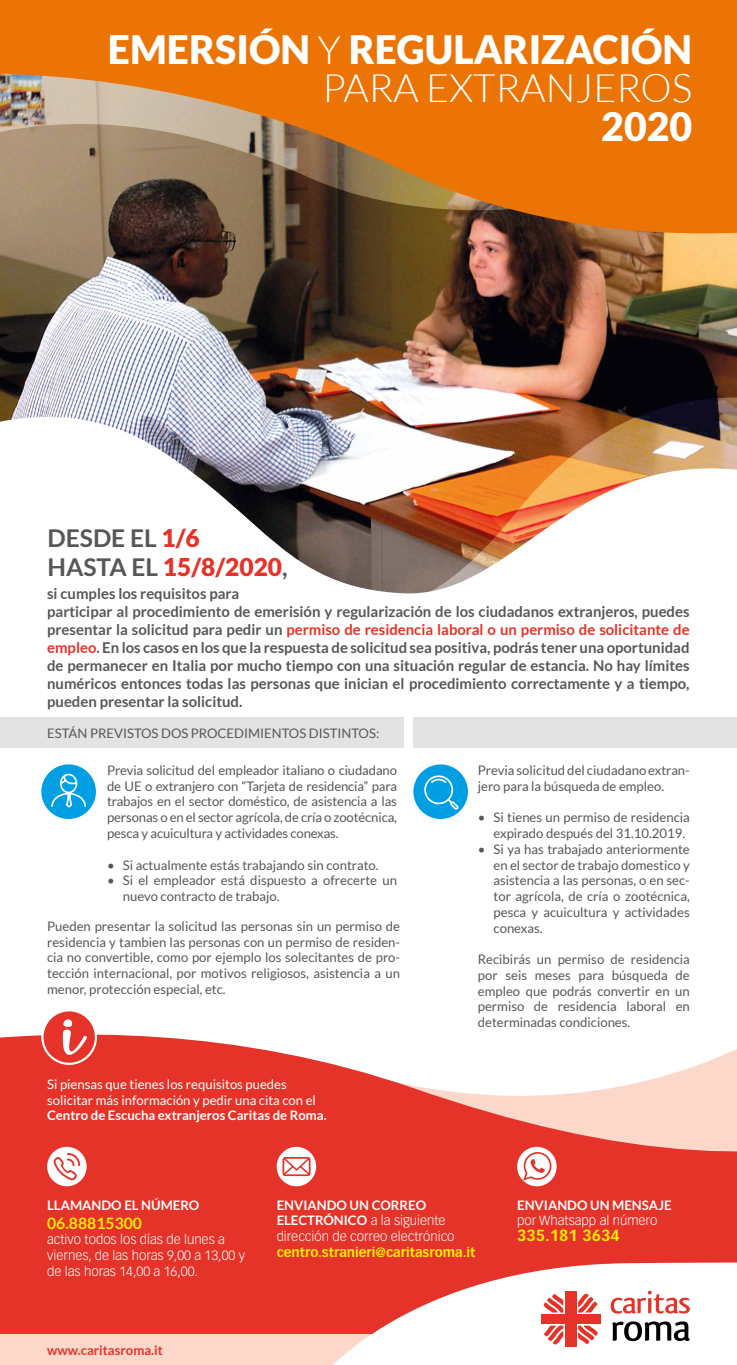
<style>
.page{position:relative;width:737px;height:1365px;background:#fff}
.page>*{position:absolute;margin:0;border:0;box-sizing:border-box;transform-origin:0 0}
.t1{font:900 39.2px/38.1px "Lato";color:#fff;text-align:right}
.t2{font:700 24.5px/29.4px "Lato";color:#575756}
.t3{font:700 15.75px "Lato";color:#ffed00}
.t4{font:700 15.75px "Vectora LH";color:#ffed00}
.t5{font:700 14.88px/17.8px "Lato";color:#575756}
.t6{font:13.12px/15.8px "Lato";color:#575756;text-align:justify}
.t7{font:300 13.12px/15.8px "Vectora LH";color:#fff}
.t8{font:700 13.12px "Lato";color:#fff}
.t9{font:13.12px/15.8px "Lato";color:#fff}
.t10{font:700 13.12px "Vectora LH";color:#ffed00}
.t11{font:700 13.12px "Lato";color:#e63329}
.s1{font-weight:300}
.s2{font-weight:900;color:#e63329}
.s3{color:#e63329}
.s4{font-family:"Lato";font-weight:700}
</style>
<div class="page">
<svg style="left:0;top:1034px;width:737px;height:300px;background:#ea584f"></svg>
<div style="left:0;top:717px;width:403px;height:30px;background:#e3e3e3"></div>
<div style="left:0;top:1334px;width:403px;height:30px;background:#fbd8ca"></div>
<div style="left:413px;top:717px;width:324px;height:30px;background:#e3e3e3"></div>
<img style="left:0;top:291px;width:737px;height:303px">
<svg style="left:0;top:0;width:737px;height:291px;background:#bb7028"></svg>
<div style="left:41px;top:764px;width:55px;height:55px;background:#009fe3;border-radius:50%"></div>
<svg style="left:51px;top:773px;width:35px;height:34px"></svg>
<div style="left:413px;top:764px;width:55px;height:55px;background:#009fe3;border-radius:50%"></div>
<svg style="left:424px;top:775px;width:34px;height:34px"></svg>
<svg style="left:277px;top:1146px;width:39px;height:40px"></svg>
<svg style="left:282px;top:1156px;width:28px;height:19px"></svg>
<svg style="left:47px;top:1146px;width:40px;height:40px"></svg>
<svg style="left:53px;top:1152px;width:27px;height:27px"></svg>
<div style="left:517px;top:1146px;width:39px;height:40px;background:#fff;border-radius:50%"></div>
<svg style="left:523px;top:1151px;width:28px;height:29px"></svg>
<div style="left:42px;top:1010px;width:54px;height:53px;background:#e63329;border-radius:50%"></div>
<div style="left:41px;top:1009px;width:56px;height:55px;border:2px solid #fff;border-radius:50%"></div>
<svg style="left:63px;top:1019px;width:24px;height:35px"></svg>
<svg style="left:317px;top:1260px;width:420px;height:104px"></svg>
<div style="left:565px;top:1291px;width:11px;height:55px;background:#e63329"></div>
<div style="left:541px;top:1314px;width:59px;height:9px;background:#e63329"></div>
<svg style="left:543px;top:1293px;width:20px;height:19px"></svg>
<svg style="left:578px;top:1325px;width:20px;height:19px"></svg>
<svg style="left:578px;top:1293px;width:20px;height:19px"></svg>
<svg style="left:543px;top:1325px;width:20px;height:19px"></svg>
<svg style="left:610px;top:1290px;width:80px;height:23px"></svg>
<svg style="left:612px;top:1321px;width:77px;height:19px"></svg>
<img style="left:427px;top:396px;width:310px;height:197px">
<h1 class="t1" style="left:108px;top:30px;width:586px">EMERSIÓN <span class="s1">Y</span> REGULARIZACIÓN<br><span class="s1">PARA EXTRANJEROS</span></h1>
<h1 class="t1" style="left:601px;top:106px;width:92px">2020</h1>
<h2 class="t2" style="left:48px;top:523px;width:241px">DESDE EL <span class="s2">1/6<br></span>HASTA EL <span class="s2">15/8/2020</span>,</h2>
<p class="t5" style="left:47px;top:585px;width:644px">si cumples los requisitos para<br>participar al procedimiento de emerisión y regularización de los ciudadanos extranjeros, puedes presentar la solicitud para pedir un <span class="s3">permiso de residencia laboral o un permiso de solicitante de empleo</span>. En los casos en los que la respuesta de solicitud sea positiva, podrás tener una oportunidad de permanecer en Italia por mucho tiempo con una situación regular de estancia. No hay límites numéricos entonces todas las personas que inician el procedimiento correctamente y a tiempo, pueden presentar la solicitud.</p>
<p class="t6" style="left:47px;top:725px;width:334px">ESTÁN PREVISTOS DOS PROCEDIMIENTOS DISTINTOS:</p>
<p class="t6" style="left:107px;top:762px;width:291px">Previa solicitud del empleador italiano o ciudadano de UE o extranjero con “Tarjeta de residencia” para trabajos en el sector doméstico, de asistencia a las personas o en el sector agrícola, de cría o zootécnica, pesca y acuicultura y actividades conexas.</p>
<p class="t6" style="left:107px;top:856px;width:273px">• Si actualmente estás trabajando sin contrato.</p>
<p class="t6" style="left:123px;top:872px;width:276px;text-indent:-16px">• Si el empleador está dispuesto a ofrecerte un nuevo contracto de trabajo.</p>
<p class="t6" style="left:47px;top:918px;width:354px">Pueden presentar la solicitud las personas sin un permiso de residencia y tambien las personas con un permiso de residen&shy;cia no convertible, como por ejemplo los solecitantes de pro&shy;tección internacional, por motivos religiosos, asistencia a un menor, protección especial, etc.</p>
<p class="t6" style="left:478px;top:762px;width:213px">Previa solicitud del ciudadano extran&shy;jero para la búsqueda de empleo.</p>
<p class="t6" style="left:493px;top:809px;width:198px;text-indent:-16px">• Si tienes un permiso de residencia expirado después del 31.10.2019.</p>
<p class="t6" style="left:493px;top:841px;width:198px;text-indent:-16px">• Si ya has trabajado anteriormente en el sector de trabajo domestico y asistencia a las personas, o en sec&shy;tor agrícola, de cría o zootécnica, pesca y acuicultura y actividades conexas.</p>
<p class="t6" style="left:478px;top:951px;width:213px">Recibirás un permiso de residencia por seis meses para búsqueda de empleo que podrás convertir en un permiso de residencia laboral en determinadas condiciones.</p>
<p class="t9" style="left:47px;top:1075px;width:270px">Si piensas que tienes los requisitos puedes solicitar más información y pedir una cita con el</p>
<p class="t8" style="left:47px;top:1107px;width:281px">Centro de Escucha extranjeros Caritas de Roma.</p>
<p class="t8" style="left:47px;top:1197px;width:153px">LLAMANDO EL NÚMERO</p>
<p class="t3" style="left:47px;top:1213px;width:96px">06.88815300</p>
<p class="t7" style="left:47px;top:1231px;width:199px">activo todos los días de lunes a viernes, de las horas 9,00 a 13,00 y de las horas 14,00 a 16,00.</p>
<p class="t11" style="left:47px;top:1342px;width:117px">www.caritasroma.it</p>
<p class="t8" style="left:277px;top:1197px;width:151px">ENVIANDO UN CORREO</p>
<p class="t7" style="left:277px;top:1212px;width:179px"><span class="s4">ELECTRÓNICO</span> a la siguiente dirección de correo electrónico</p>
<p class="t10" style="left:277px;top:1244px;width:200px">centro.stranieri@caritasroma.it</p>
<p class="t8" style="left:517px;top:1197px;width:156px">ENVIANDO UN MENSAJE</p>
<p class="t7" style="left:517px;top:1212px;width:142px">por Whatsapp al número</p>
<p class="t4" style="left:517px;top:1225px;width:104px">335.181 3634</p>
</div>
